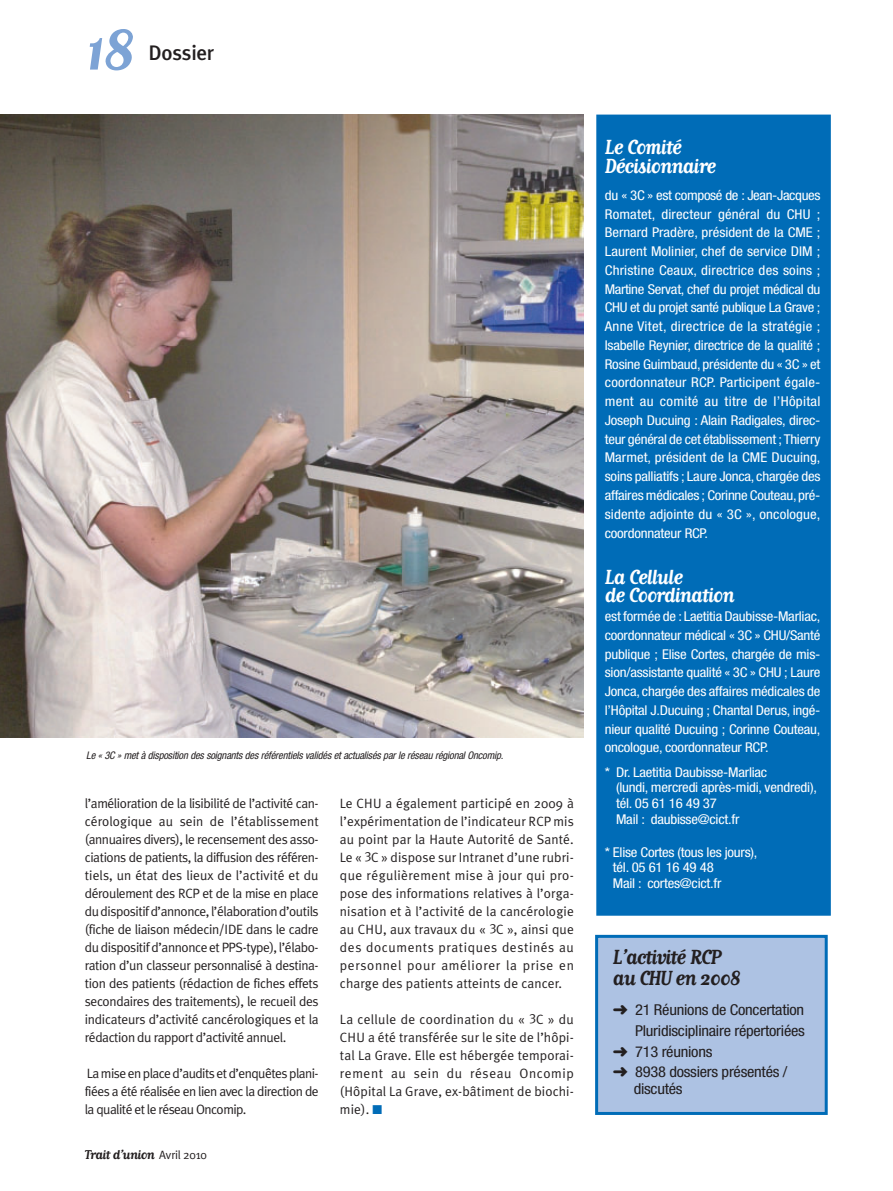
<style>
.page{position:relative;width:893px;height:1191px;background:#fff}
.page>*{position:absolute;margin:0;border:0;box-sizing:border-box;transform-origin:0 0}
.t1{font:700 67.5px "Matrix Script";color:#7da3d5}
.t2{font:700 24px/18.8px "Matrix Script";letter-spacing:-.04em;color:#fff;scale:.95 1}
.t3{font:700 24px/21px "Matrix Script";letter-spacing:-.04em;color:#231f20;scale:.95 1}
.t4{font:500 21px "Meta Plus";letter-spacing:-.015em;color:#231f20}
.t5{font:condensed 15px "Helvetica Neue";letter-spacing:-.015em;color:#231f20;scale:1.1 1}
.t6{font:700 15px "Matrix Script";letter-spacing:-.04em;color:#231f20}
.t7{font:13.5px/18px "Meta Plus Normal";letter-spacing:-.005em;color:#231f20;text-align:justify}
.t8{font:condensed 13.5px/18.8px "Helvetica Neue";letter-spacing:-.015em;color:#fff;text-align:justify;scale:1.1 1}
.t9{font:italic condensed 10.5px "Helvetica Neue";letter-spacing:-.015em;color:#231f20}
.s1{font-family:"Meta Plus Normal";font-weight:400;font-size:12px}
.s2{color:#006cb7}
</style>
<div class="page">
<img style="left:0;top:114px;width:584px;height:623px">
<div style="left:598px;top:116px;width:231px;height:798px;background:#006cb7"></div>
<div style="left:596px;top:115px;width:235px;height:800px;border:3px solid #006cb7"></div>
<div style="left:597px;top:936px;width:229px;height:177px;background:#adc2e3"></div>
<div style="left:595px;top:935px;width:233px;height:180px;border:3px solid #006cb7"></div>
<h1 class="t1" style="left:85px;top:7px;width:51px">18</h1>
<h3 class="t4" style="left:149px;top:42px;width:67px">Dossier</h3>
<p class="t9" style="left:86px;top:752px;width:421px">Le «3C »met à disposition des soignants des référentiels validés et actualisés parle réseau régionalOncomip.</p>
<p class="t7" style="left:85px;top:795px;width:235px">l’amélioration de la lisibilité de l’activité can&shy;cérologique au sein de l’établissement (annuaires divers), le recensement des asso&shy;ciations de patients, la diffusion des référen&shy;tiels, un état des lieux de l’activité et du déroulement des RCP et de la mise en place du dispositif d’annonce, l’élaboration d’outils (fiche de liaison médecin/IDE dans le cadre du dispositif d’annonce et PPS-type), l’élabo&shy;ration d’un classeur personnalisé à destina&shy;tion des patients (rédaction de fiches effets secondaires des traitements), le recueil des indicateurs d’activité cancérologiques et la rédaction du rapport d’activité annuel.</p>
<p class="t7" style="left:85px;top:1065px;width:235px">La mise en place d’audits et d’enquêtes plani&shy;fiées a été réalisée en lien avec la direction de la qualité et le réseau Oncomip.</p>
<p class="t6" style="left:85px;top:1145px;width:123px">Trait d’union <span class="s1">Avril 2010</span></p>
<p class="t7" style="left:340px;top:795px;width:235px">Le CHU a également participé en 2009 à l’expérimentation de l’indicateur RCP mis au point par la Haute Autorité de Santé.<br>Le « 3C » dispose sur Intranet d’une rubri&shy;que régulièrement mise à jour qui pro&shy;pose des informations relatives à l’orga&shy;nisation et à l’activité de la cancérologie au CHU, aux travaux du « 3C », ainsi que des documents pratiques destinés au personnel pour améliorer la prise en charge des patients atteints de cancer.</p>
<p class="t7" style="left:340px;top:1011px;width:235px">La cellule de coordination du « 3C » du CHU a été transférée sur le site de l’hôpi&shy;tal La Grave. Elle est hébergée temporai&shy;rement au sein du réseau Oncomip (Hôpital La Grave, ex-bâtiment de biochi&shy;mie). <span class="s2">■</span></p>
<h2 class="t2" style="left:605px;top:136px;width:119px">Le Comité<br>Décisionnaire</h2>
<p class="t8" style="left:605px;top:187px;width:198px">du « 3C » est composé de : Jean-Jacques Romatet, directeur général du CHU ; Bernard Pradère, président de la CME ; Laurent Molinier, chef de service DIM ; Christine Ceaux, directrice des soins ; Martine Servat, chef du projet médical du CHU et du projet santé publique La Grave ; Anne Vitet, directrice de la stratégie ; Isabelle Reynier, directrice de la qualité ; Rosine Guimbaud, présidente du « 3C » et coordonnateur RCP. Participent égale&shy;ment au comité au titre de l’Hôpital Joseph Ducuing : Alain Radigales, direc&shy;teur général de cet établissement ; Thierry Marmet, président de la CME Ducuing, soins palliatifs ; Laure Jonca,chargée des affaires médicales ; Corinne Couteau,pré&shy;sidente adjointe du « 3C », oncologue, coordonnateur RCP.</p>
<h2 class="t2" style="left:605px;top:566px;width:138px">La Cellule<br>de Coordination</h2>
<p class="t8" style="left:605px;top:608px;width:198px">est formée de :Laetitia Daubisse-Marliac, coordonnateur médical « 3C » CHU/Santé publique ; Elise Cortes, chargée de mis&shy;sion/assistante qualité « 3C » CHU ; Laure Jonca, chargée des affaires médicales de l’Hôpital J.Ducuing ; Chantal Derus, ingé&shy;nieur qualité Ducuing ; Corinne Couteau, oncologue, coordonnateur RCP.</p>
<p class="t8" style="left:616px;top:765px;width:184px;line-height:15.8px;text-align:left;text-indent:-11px">* Dr. Laetitia Daubisse-Marliac<br>(lundi, mercredi après-midi, vendredi), tél. 05 61 16 49 37<br>Mail : daubisse@cict.fr</p>
<p class="t8" style="left:613px;top:845px;width:133px;line-height:15.8px;text-align:left;text-indent:-8px">* Elise Cortes (tous les jours), tél. 05 61 16 49 48<br>Mail : cortes@cict.fr</p>
<h2 class="t3" style="left:613px;top:945px;width:136px">L’activité RCP au CHU en 2008</h2>
<p class="t5" style="left:613px;top:1003px;width:175px">➜ 21 Réunions de Concertation</p>
<p class="t5" style="left:635px;top:1024px;width:156px">Pluridisciplinaire répertoriées</p>
<p class="t5" style="left:613px;top:1045px;width:92px">➜ 713 réunions</p>
<p class="t5" style="left:613px;top:1066px;width:160px">➜ 8938 dossiers présentés /</p>
<p class="t5" style="left:634px;top:1083px;width:46px">discutés</p>
</div>
